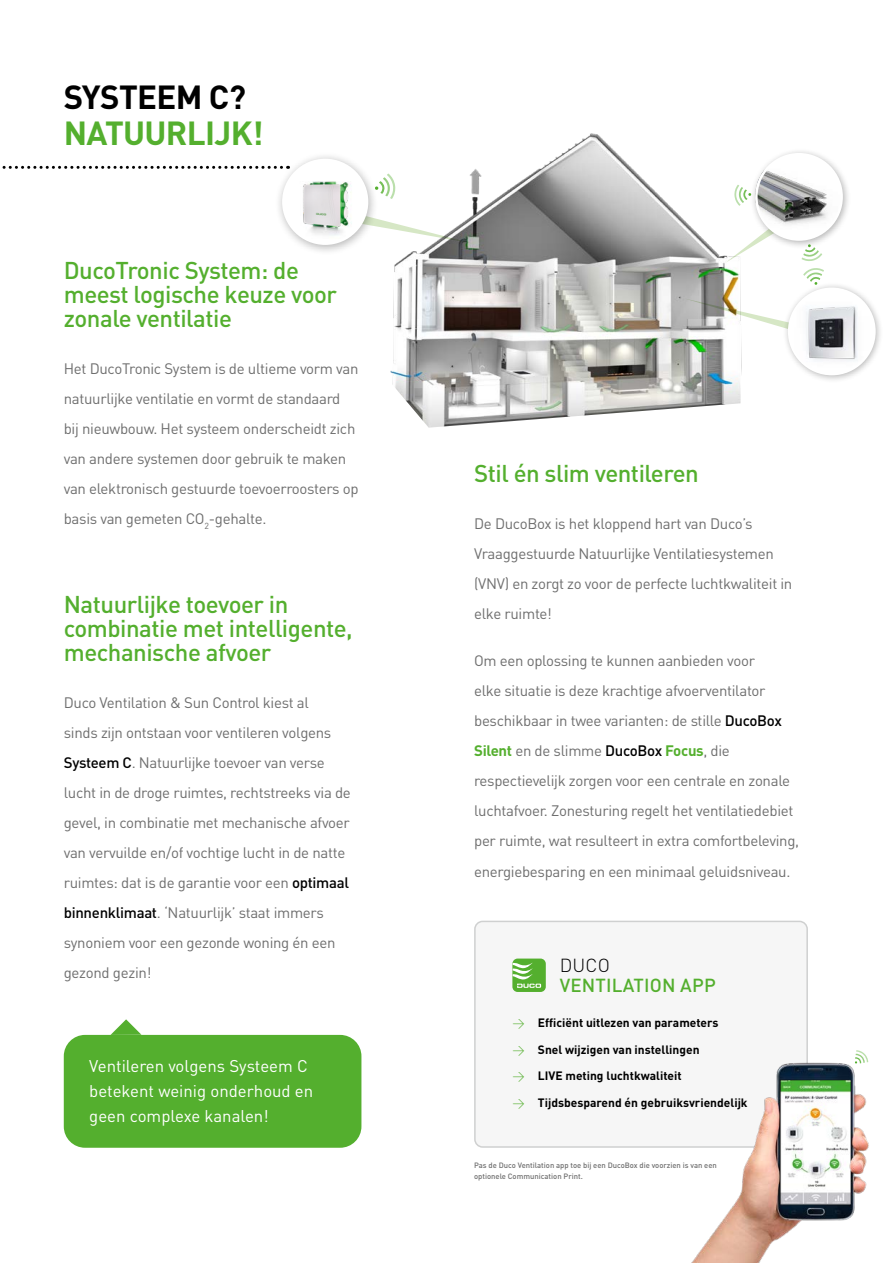
<style>
.page{position:relative;width:893px;height:1263px;background:#fff}
.page>*{position:absolute;margin:0;border:0;box-sizing:border-box;transform-origin:0 0}
.t1{font:700 33px "DIN";letter-spacing:-.02em;color:#54af2e}
.t2{font:700 33px "DIN";letter-spacing:-.02em;color:#000}
.t3{font:500 24px/24px "DINOT";letter-spacing:-.02em;color:#54af2e}
.t4{font:500 18.75px "DINOT";letter-spacing:.01em;color:#54af2e}
.t5{font:300 18.75px "DINOT";color:#000}
.t6{font:16.8px/24.6px "DIN";color:#fff}
.t7{font:15px/30px "DINOT";letter-spacing:-.02em;color:#6e6e6e}
.t8{font:700 12px "DINOT";color:#000}
.t9{font:500 7.65px/10.8px "DINOT";color:#6e6e6e}
.s1{font-weight:500;color:#000}
.s2{font-weight:700;color:#54af2e}
.s3{font-weight:300;color:#54af2e}
</style>
<div class="page">
<svg style="left:2px;top:166px;width:273px;height:3px"></svg>
<div style="left:475px;top:921px;width:332px;height:226px;background:#f6f6f6;border-radius:8px"></div>
<div style="left:474px;top:921px;width:334px;height:227px;border:2px solid #cfd0d0;border-radius:8px"></div>
<div style="left:512px;top:958px;width:34px;height:34px;background:#54af2e;border-radius:5px"></div>
<svg style="left:512px;top:962px;width:29px;height:26px"></svg>
<img style="left:673px;top:1000px;width:196px;height:263px">
<svg style="left:855px;top:1050px;width:13px;height:13px"></svg>
<div style="left:64px;top:1035px;width:297px;height:113px;background:#54af2e;border-radius:21px"></div>
<svg style="left:111px;top:1019px;width:30px;height:16px"></svg>
<img style="left:388px;top:133px;width:354px;height:295px">
<svg style="left:379px;top:174px;width:17px;height:25px"></svg>
<svg style="left:379px;top:205px;width:93px;height:38px"></svg>
<svg style="left:684px;top:298px;width:98px;height:47px"></svg>
<div style="left:275px;top:151px;width:104px;height:104px;background:#000;opacity:.3"></div>
<img style="left:282px;top:159px;width:86px;height:82px">
<div style="left:282px;top:159px;width:86px;height:86px;border:3px solid #fff;border-radius:50%"></div>
<div style="left:782px;top:282px;width:102px;height:102px;background:#000;opacity:.3"></div>
<svg style="left:788px;top:287px;width:88px;height:88px"></svg>
<img style="left:788px;top:287px;width:88px;height:88px;border-radius:44px">
<div style="left:788px;top:287px;width:88px;height:88px;border:2px solid #fff;border-radius:50%"></div>
<div style="left:749px;top:147px;width:102px;height:102px;background:#000;opacity:.3"></div>
<img style="left:755px;top:153px;width:88px;height:88px">
<img style="left:755px;top:153px;width:88px;height:88px;border-radius:44px">
<svg style="left:725px;top:185px;width:105px;height:100px"></svg>
<h1 class="t2" style="left:64px;top:75px;width:184px">SYSTEEM C?</h1>
<h1 class="t1" style="left:64px;top:111px;width:201px">NATUURLIJK!</h1>
<h2 class="t3" style="left:64px;top:258px;width:275px">DucoTronic System: de meest logische keuze voor zonale ventilatie</h2>
<p class="t7" style="left:64px;top:353px;width:296px">Het DucoTronic System is de ultieme vorm van natuurlijke ventilatie en vormt de standaard bij nieuwbouw. Het systeem onderscheidt zich van andere systemen door gebruik te maken van elektronisch gestuurde toevoerroosters op basis van gemeten CO<sub>2</sub>-gehalte.</p>
<h2 class="t3" style="left:64px;top:591px;width:290px">Natuurlijke toevoer in combinatie met intelligente, mechanische afvoer</h2>
<p class="t7" style="left:64px;top:687px;width:289px">Duco Ventilation &amp; Sun Control kiest al<br>sinds zijn ontstaan voor ventileren volgens <span class="s1">Systeem C</span>. Natuurlijke toevoer van verse lucht in de droge ruimtes, rechtstreeks via de gevel, in combinatie met mechanische afvoer van vervuilde en/of vochtige lucht in de natte ruimtes: dat is de garantie voor een <span class="s1">optimaal binnenklimaat</span>. ‘Natuurlijk’ staat immers synoniem voor een gezonde woning én een gezond gezin!</p>
<p class="t6" style="left:89px;top:1054px;width:225px">Ventileren volgens Systeem C betekent weinig onderhoud en geen complexe kanalen!</p>
<h2 class="t3" style="left:474px;top:461px;width:226px">Stil én slim ventileren</h2>
<p class="t7" style="left:474px;top:508px;width:320px">De DucoBox is het kloppend hart van Duco’s Vraaggestuurde Natuurlijke Ventilatiesystemen (VNV) en zorgt zo voor de perfecte luchtkwaliteit in elke ruimte!</p>
<p class="t7" style="left:474px;top:645px;width:327px">Om een oplossing te kunnen aanbieden voor<br>elke situatie is deze krachtige afvoerventilator beschikbaar in twee varianten: de stille <span class="s1">DucoBox </span><span class="s2">Silent</span> en de slimme <span class="s1">DucoBox</span> <span class="s2">Focus</span>, die respectievelijk zorgen voor een centrale en zonale luchtafvoer. Zonesturing regelt het ventilatiedebiet per ruimte, wat resulteert in extra comfortbeleving, energiebesparing en een minimaal geluidsniveau.</p>
<p class="t5" style="left:560px;top:952px;width:52px">DUCO</p>
<p class="t4" style="left:560px;top:972px;width:158px">VENTILATION APP</p>
<p class="t8" style="left:512px;top:1015px;width:208px"><span class="s3">→</span> Efficiënt uitlezen van parameters</p>
<p class="t8" style="left:512px;top:1041px;width:189px"><span class="s3">→</span> Snel wijzigen van instellingen</p>
<p class="t8" style="left:512px;top:1068px;width:171px"><span class="s3">→</span> LIVE meting luchtkwaliteit</p>
<p class="t8" style="left:512px;top:1094px;width:237px"><span class="s3">→</span> Tijdsbesparend én gebruiksvriendelijk</p>
<p class="t9" style="left:474px;top:1160px;width:244px">Pas de Duco Ventilation app toe bij een DucoBox die voorzien is van een optionele Communication Print.</p>
</div>
